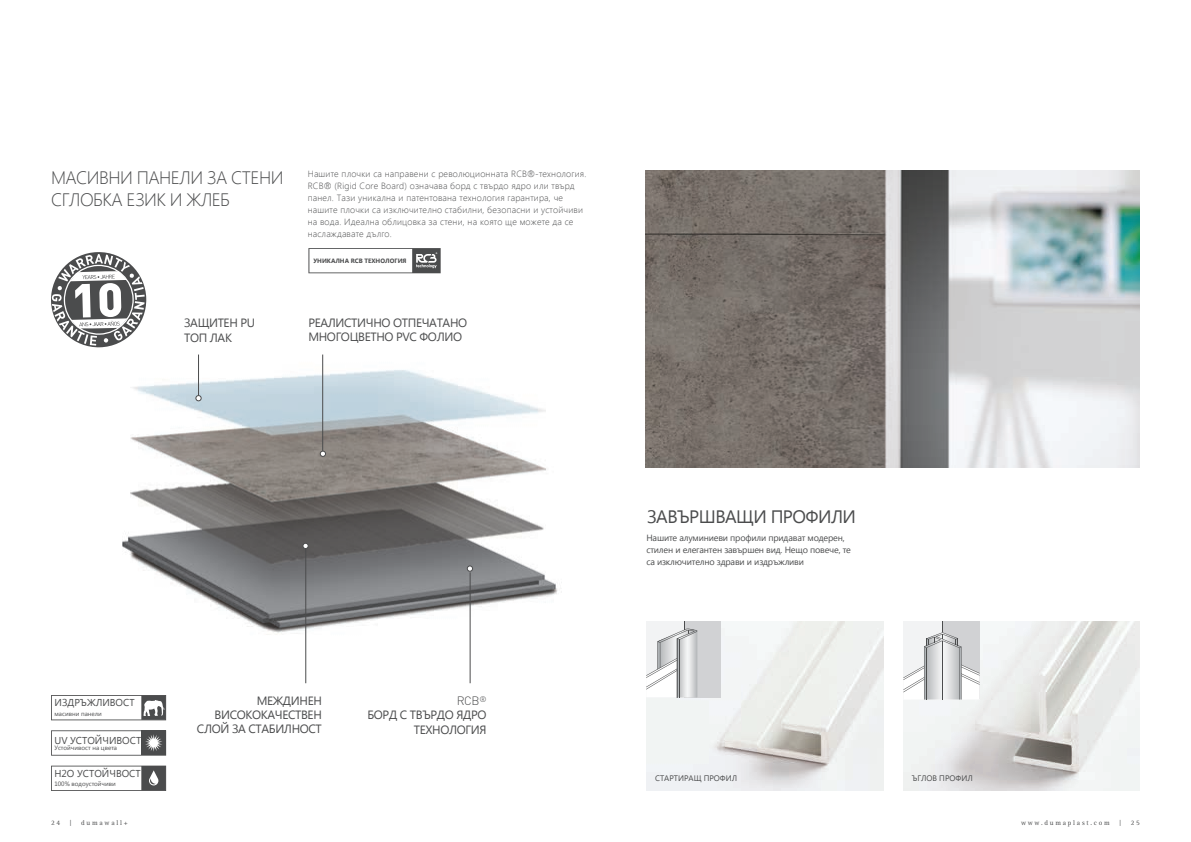
<style>
.page{position:relative;width:1191px;height:842px;background:#fff}
.page>*{position:absolute;margin:0;border:0;box-sizing:border-box;transform-origin:0 0}
.t1{font:300 18px/21.5px "Segoe UI";letter-spacing:-.03em;color:#4b4c4d}
.t2{font:18px "Segoe UI";letter-spacing:-.03em;color:#4b4c4d}
.t3{font:12px/14.4px "Segoe UI";letter-spacing:-.03em;color:#4b4c4d}
.t4{font:300 12px "DIN";color:#4b4c4d}
.t5{font:10px "Segoe UI";color:#4b4c4d}
.t6{font:300 9px/12px "Segoe UI";letter-spacing:.02em;color:#4b4c4d}
.t7{font:9px/12px "Segoe UI";letter-spacing:-.02em;color:#4b4c4d}
.t8{font:8px "Segoe UI";color:#4b4c4d}
.t9{font:7px "Rotis Serif";letter-spacing:.25em;color:#4b4c4d}
.t10{font:6.3px "Segoe UI";color:#4b4c4d}
.t11{font:700 6.2px "Segoe UI";color:#4b4c4d}
</style>
<div class="page">
<img style="left:122px;top:354px;width:440px;height:291px">
<hr style="left:198px;top:355px;width:1px;height:41px;background:#4b4c4d">
<hr style="left:322px;top:355px;width:1px;height:96px;background:#4b4c4d">
<svg style="left:196px;top:395px;width:5px;height:6px"></svg>
<svg style="left:320px;top:451px;width:6px;height:6px"></svg>
<hr style="left:305px;top:549px;width:1px;height:134px;background:#4b4c4d">
<svg style="left:303px;top:543px;width:5px;height:6px"></svg>
<hr style="left:470px;top:572px;width:1px;height:111px;background:#4b4c4d">
<svg style="left:467px;top:566px;width:6px;height:5px"></svg>
<svg style="left:51px;top:766px;width:115px;height:25px"></svg>
<svg style="left:51px;top:730px;width:115px;height:26px"></svg>
<img style="left:903px;top:621px;width:236px;height:170px">
<img style="left:646px;top:621px;width:237px;height:170px">
<div style="left:684px;top:621px;width:36px;height:76px;background:#d1d2d4"></div>
<svg style="left:646px;top:621px;width:51px;height:76px"></svg>
<hr style="left:677px;top:638px;width:1px;height:59px;background:#4b4c4d">
<svg style="left:903px;top:621px;width:76px;height:78px"></svg>
<svg style="left:51px;top:252px;width:96px;height:96px"></svg>
<svg style="left:51px;top:695px;width:115px;height:25px"></svg>
<img style="left:646px;top:170px;width:494px;height:298px">
<svg style="left:308px;top:248px;width:133px;height:25px"></svg>
<h1 class="t1" style="left:51px;top:166px;width:234px">МАСИВНИ ПАНЕЛИ ЗА СТЕНИ<br>СГЛОБКА ЕЗИК И ЖЛЕБ</h1>
<p class="t6" style="left:308px;top:168px;width:280px">Нашите плочки са направени с революционната RCB®-технология.<br>RCB® (Rigid Core Board) означава борд с твърдо ядро или твърд панел. Тази уникална и патентована технология гарантира, че нашите плочки са изключително стабилни, безопасни и устойчиви на вода. Идеална облицовка за стени, на която ще можете да се наслаждавате дълго.</p>
<p class="t11" style="left:313px;top:256px;width:95px">УНИКАЛНА RCB ТЕХНОЛОГИЯ</p>
<h2 class="t3" style="left:184px;top:315px;width:72px">ЗАЩИТЕН PU<br>ТОП ЛАК</h2>
<h2 class="t3" style="left:308px;top:315px;width:160px">РЕАЛИСТИЧНО ОТПЕЧАТАНО<br>МНОГОЦВЕТНО PVC ФОЛИО</h2>
<p class="t5" style="left:54px;top:695px;width:82px">ИЗДРЪЖЛИВОСТ</p>
<p class="t10" style="left:54px;top:709px;width:49px">масивни панели</p>
<p class="t5" style="left:54px;top:733px;width:88px">UV УСТОЙЧИВОСТ</p>
<p class="t10" style="left:54px;top:743px;width:64px">Устойчивост на цвета</p>
<p class="t5" style="left:54px;top:767px;width:88px">H2O УСТОЙЧВОСТ</p>
<p class="t10" style="left:54px;top:779px;width:63px">100% водоустойчиви</p>
<h2 class="t3" style="left:197px;top:692px;width:126px;text-align:right">МЕЖДИНЕН<br>ВИСОКОКАЧЕСТВЕН<br>СЛОЙ ЗА СТАБИЛНОСТ</h2>
<h2 class="t4" style="left:457px;top:693px;width:31px">RCB<sup>®</sup></h2>
<h2 class="t3" style="left:367px;top:707px;width:121px;text-align:right">БОРД С ТВЪРДО ЯДРО<br>ТЕХНОЛОГИЯ</h2>
<h1 class="t2" style="left:647px;top:504px;width:210px">ЗАВЪРШВАЩИ ПРОФИЛИ</h1>
<p class="t7" style="left:646px;top:531px;width:206px">Нашите алуминиеви профили придават модерен, стилен и елегантен завършен вид. Нещо повече, те са изключително здрави и издръжливи</p>
<p class="t8" style="left:655px;top:773px;width:84px">СТАРТИРАЩ ПРОФИЛ</p>
<p class="t8" style="left:911px;top:772px;width:63px">ЪГЛОВ ПРОФИЛ</p>
<p class="t9" style="left:51px;top:819px;width:11px">24</p>
<p class="t9" style="left:69px;top:819px;width:4px">|</p>
<p class="t9" style="left:81px;top:819px;width:48px">dumawall+</p>
<p class="t9" style="left:1021px;top:819px;width:90px">www.dumaplast.com</p>
<p class="t9" style="left:1119px;top:819px;width:4px">|</p>
<p class="t9" style="left:1131px;top:819px;width:11px">25</p>
</div>
